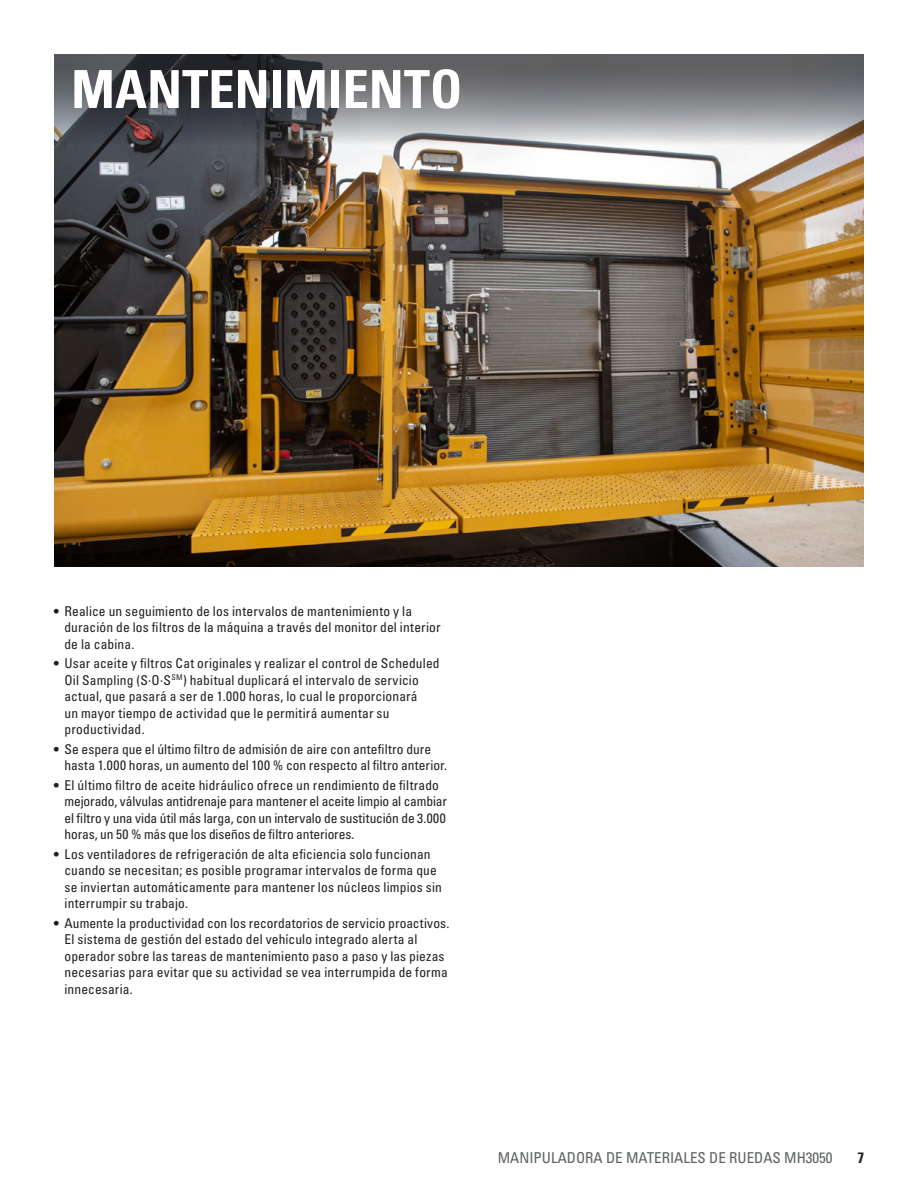
<style>
.page{position:relative;width:918px;height:1188px;background:#fff}
.page>*{position:absolute;margin:0;border:0;box-sizing:border-box;transform-origin:0 0}
.t1{font:52.5px "Univers LTCYR 67 Bold Cond";color:#fff}
.t2{font:condensed 15px "Univers LTCYR 57";color:#5d6163}
.t3{font:15px "Univers LTCYR 67 Bold Cond";color:#231f20}
.t4{font:condensed 13.5px/16.5px "Univers LTCYR 57";letter-spacing:.01em;color:#231f20}
</style>
<div class="page">
<img style="left:54px;top:286px;width:810px;height:281px">
<img style="left:54px;top:54px;width:810px;height:232px">
<h1 class="t1" style="left:71px;top:57px;width:392px">MANTENIMIENTO</h1>
<p class="t4" style="left:65px;top:602px;width:378px;text-indent:-11px">• Realice un seguimiento de los intervalos de mantenimiento y la duración de los filtros de la máquina a través del monitor del interior de la cabina.</p>
<p class="t4" style="left:65px;top:655px;width:377px;text-indent:-11px">• Usar aceite y filtros Cat originales y realizar el control de Scheduled Oil Sampling (S·O·S<sup>SM</sup>) habitual duplicará el intervalo de servicio actual, que pasará a ser de 1.000 horas, lo cual le proporcionará<br>un mayor tiempo de actividad que le permitirá aumentar su productividad.</p>
<p class="t4" style="left:65px;top:740px;width:384px;text-indent:-11px">• Se espera que el último filtro de admisión de aire con antefiltro dure hasta 1.000 horas, un aumento del 100 % con respecto al filtro anterior.</p>
<p class="t4" style="left:65px;top:776px;width:384px;text-indent:-11px">• El último filtro de aceite hidráulico ofrece un rendimiento de filtrado mejorado, válvulas antidrenaje para mantener el aceite limpio al cambiar el filtro y una vida útil más larga, con un intervalo de sustitución de 3.000 horas, un 50 % más que los diseños de filtro anteriores.</p>
<p class="t4" style="left:65px;top:845px;width:379px;text-indent:-11px">• Los ventiladores de refrigeración de alta eficiencia solo funcionan cuando se necesitan; es posible programar intervalos de forma que se inviertan automáticamente para mantener los núcleos limpios sin interrumpir su trabajo.</p>
<p class="t4" style="left:65px;top:914px;width:387px;text-indent:-11px">• Aumente la productividad con los recordatorios de servicio proactivos.<br>El sistema de gestión del estado del vehículo integrado alerta al operador sobre las tareas de mantenimiento paso a paso y las piezas necesarias para evitar que su actividad se vea interrumpida de forma innecesaria.</p>
<p class="t2" style="left:498px;top:1148px;width:336px">MANIPULADORA DE MATERIALES DE RUEDAS MH3050</p>
<p class="t3" style="left:857px;top:1148px;width:8px">7</p>
</div>
